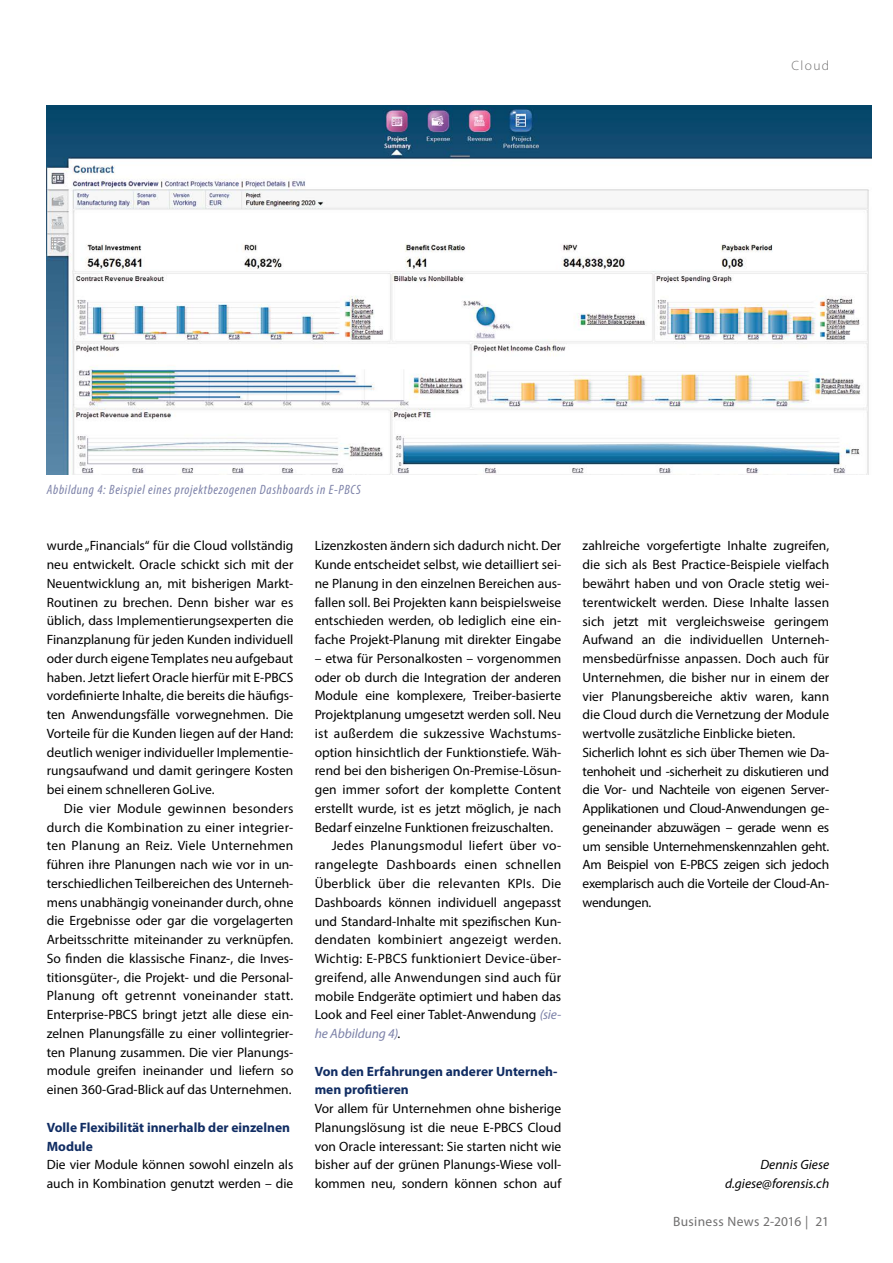
<style>
.page{position:relative;width:893px;height:1263px;background:#fff}
.page>*{position:absolute;margin:0;border:0;box-sizing:border-box;transform-origin:0 0}
.t1{font:13.5px/18.8px "Myriad Pro";color:#000;text-align:justify}
.t2{font:13.5px "Myriad Pro";letter-spacing:.02em;color:#000}
.t3{font:700 13.5px/18.8px "Myriad Pro";color:#112d63}
.t4{font:italic condensed 13.5px "Myriad Pro";letter-spacing:.05em;color:#7c81a8}
.t5{font:italic 13.5px/18.8px "Myriad Pro";color:#000;text-align:right}
.t6{font:13.5px "Myriad Pro";letter-spacing:.025em;color:#706f6f}
.t7{font:italic 13.5px "Myriad Pro";letter-spacing:-.005em;color:#7c81a8}
.t8{font:300 13.5px "Myriad Pro";letter-spacing:.1em;color:#706f6f}
.s1{font-style:italic;color:#7c81a8}
.s2{font-style:normal;color:#000}
</style>
<div class="page">
<img style="left:47px;top:106px;width:825px;height:368px">
<p class="t8" style="left:791px;top:58px;width:39px">Cloud</p>
<p class="t4" style="left:47px;top:481px;width:316px">Abbildung 4: Beispiel eines projektbezogenen Dashboards in E-PBCS</p>
<p class="t1" style="left:47px;top:536px;width:248px">wurde „Financials“ für die Cloud vollständig neu entwickelt. Oracle schickt sich mit der Neuentwicklung an, mit bisherigen Markt-Routinen zu brechen. Denn bisher war es üblich, dass Implementierungsexperten die Finanzplanung für jeden Kunden individuell oder durch eigene Templates neu aufgebaut haben. Jetzt liefert Oracle hierfür mit E-PBCS vordefinierte Inhalte, die bereits die häufigs&shy;ten Anwendungsfälle vorwegnehmen. Die Vorteile für die Kunden liegen auf der Hand: deutlich weniger individueller Implementie&shy;rungsaufwand und damit geringere Kosten bei einem schnelleren GoLive.</p>
<p class="t1" style="left:47px;top:799px;width:248px;text-indent:17px">Die vier Module gewinnen besonders durch die Kombination zu einer integrier&shy;ten Planung an Reiz. Viele Unternehmen führen ihre Planungen nach wie vor in un&shy;terschiedlichen Teilbereichen des Unterneh&shy;mens unabhängig voneinander durch, ohne die Ergebnisse oder gar die vorgelagerten Arbeitsschritte miteinander zu verknüpfen.<br>So finden die klassische Finanz-, die Inves&shy;titionsgüter-, die Projekt- und die Personal-Planung oft getrennt voneinander statt.<br>Enterprise-PBCS bringt jetzt alle diese ein&shy;zelnen Planungsfälle zu einer vollintegrier&shy;ten Planung zusammen. Die vier Planungs&shy;module greifen ineinander und liefern so einen 360-Grad-Blick auf das Unternehmen.</p>
<p class="t3" style="left:47px;top:1117px;width:245px">Volle Flexibilität innerhalb der einzelnen<br>Module</p>
<p class="t1" style="left:47px;top:1155px;width:248px">Die vier Module können sowohl einzeln als auch in Kombination genutzt werden – die</p>
<p class="t1" style="left:315px;top:536px;width:248px">Lizenzkosten ändern sich dadurch nicht. Der Kunde entscheidet selbst, wie detailliert sei&shy;ne Planung in den einzelnen Bereichen aus&shy;fallen soll. Bei Projekten kann beispielsweise entschieden werden, ob lediglich eine ein&shy;fache Projekt-Planung mit direkter Eingabe</p>
<p class="t1" style="left:315px;top:649px;width:248px">– etwa für Personalkosten – vorgenommen</p>
<p class="t1" style="left:315px;top:668px;width:248px">oder ob durch die Integration der anderen</p>
<p class="t1" style="left:315px;top:686px;width:248px">Module eine komplexere, Treiber-basierte</p>
<p class="t1" style="left:315px;top:705px;width:248px">Projektplanung umgesetzt werden soll. Neu</p>
<p class="t2" style="left:315px;top:725px;width:247px">ist außerdem die sukzessive Wachstums-</p>
<p class="t1" style="left:315px;top:743px;width:248px">option hinsichtlich der Funktionstiefe. Wäh-</p>
<p class="t1" style="left:315px;top:761px;width:248px">rend bei den bisherigen On-Premise-Lösun-</p>
<p class="t1" style="left:315px;top:780px;width:248px">gen immer sofort der komplette Content</p>
<p class="t1" style="left:315px;top:799px;width:248px">erstellt wurde, ist es jetzt möglich, je nach</p>
<p class="t1" style="left:315px;top:818px;width:240px">Bedarf einzelne Funktionen freizuschalten.</p>
<p class="t2" style="left:332px;top:838px;width:231px">Jedes Planungsmodul liefert über vo-</p>
<p class="t2" style="left:315px;top:856px;width:248px">rangelegte Dashboards einen schnellen</p>
<p class="t2" style="left:315px;top:875px;width:248px">Überblick über die relevanten KPIs. Die</p>
<p class="t1" style="left:315px;top:893px;width:248px">Dashboards können individuell angepasst</p>
<p class="t1" style="left:315px;top:911px;width:248px">und Standard-Inhalte mit spezifischen Kun-</p>
<p class="t2" style="left:315px;top:931px;width:248px">dendaten kombiniert angezeigt werden.</p>
<p class="t2" style="left:315px;top:950px;width:248px">Wichtig: E-PBCS funktioniert Device-über-</p>
<p class="t2" style="left:315px;top:969px;width:248px">greifend, alle Anwendungen sind auch für</p>
<p class="t1" style="left:315px;top:986px;width:248px">mobile Endgeräte optimiert und haben das</p>
<p class="t1" style="left:315px;top:1005px;width:248px">Look and Feel einer Tablet-Anwendung <span class="s1">(sie-</span></p>
<p class="t7" style="left:315px;top:1025px;width:87px">he Abbildung 4)<span class="s2">.</span></p>
<p class="t3" style="left:315px;top:1061px;width:244px">Von den Erfahrungen anderer Unterneh&shy;men profitieren</p>
<p class="t1" style="left:315px;top:1099px;width:248px">Vor allem für Unternehmen ohne bisherige Planungslösung ist die neue E-PBCS Cloud von Oracle interessant: Sie starten nicht wie bisher auf der grünen Planungs-Wiese voll&shy;kommen neu, sondern können schon auf</p>
<p class="t1" style="left:583px;top:536px;width:248px;text-align:left">zahlreiche vorgefertigte Inhalte zugreifen, die sich als Best Practice-Beispiele vielfach bewährt haben und von Oracle stetig wei&shy;terentwickelt werden. Diese Inhalte lassen sich jetzt mit vergleichsweise geringem Aufwand an die individuellen Unterneh&shy;mensbedürfnisse anpassen. Doch auch für Unternehmen, die bisher nur in einem der vier Planungsbereiche aktiv waren, kann die Cloud durch die Vernetzung der Module wertvolle zusätzliche Einblicke bieten.<br>Sicherlich lohnt es sich über Themen wie Da&shy;tenhoheit und -sicherheit zu diskutieren und die Vor- und Nachteile von eigenen Server-Applikationen und Cloud-Anwendungen ge&shy;geneinander abzuwägen – gerade wenn es um sensible Unternehmenskennzahlen geht.<br>Am Beispiel von E-PBCS zeigen sich jedoch exemplarisch auch die Vorteile der Cloud-An&shy;wendungen.</p>
<p class="t5" style="left:725px;top:1155px;width:106px">Dennis Giese d.giese@forensis.ch</p>
<p class="t6" style="left:673px;top:1213px;width:158px">Business News 2-2016 | 21</p>
</div>
